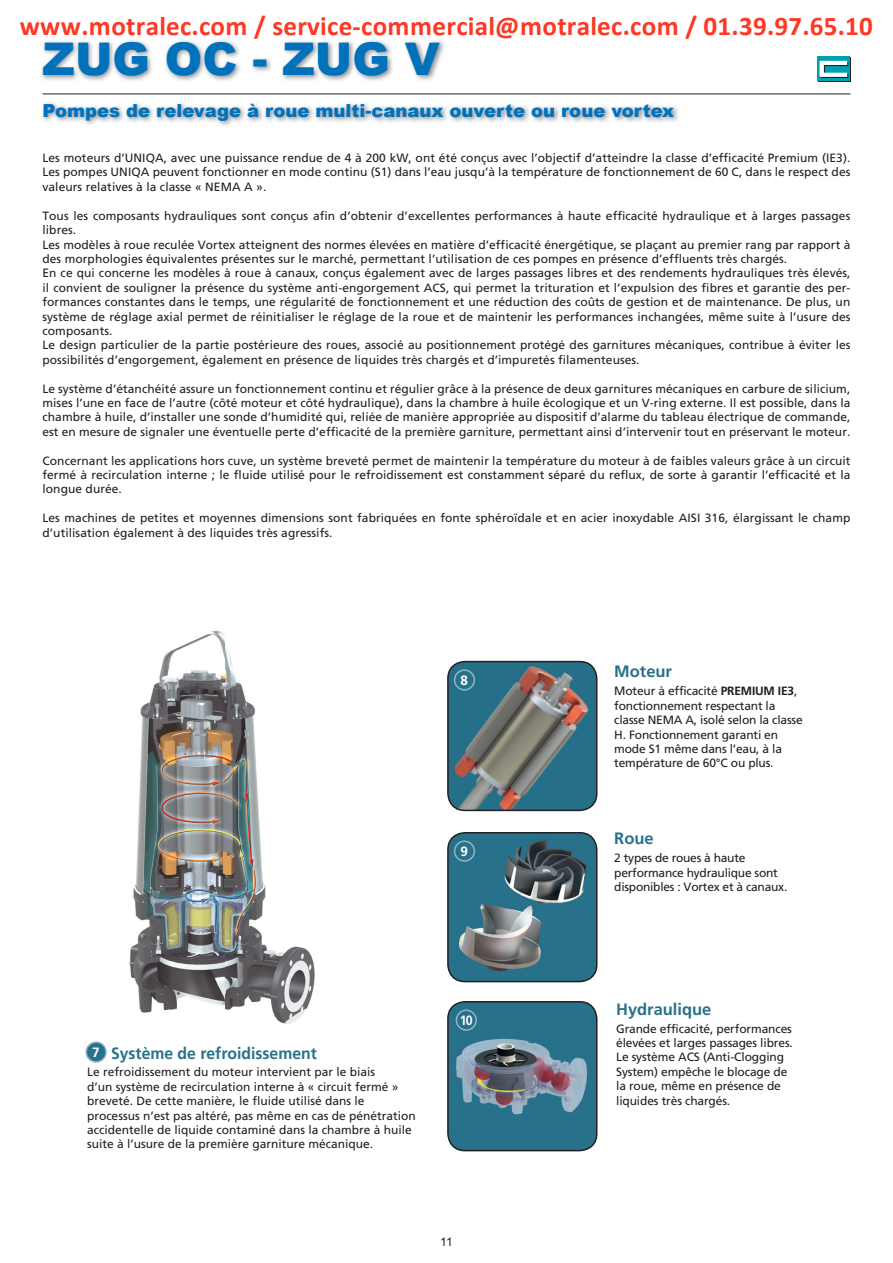
<style>
.page{position:relative;width:893px;height:1263px;background:#fff}
.page>*{position:absolute;margin:0;border:0;box-sizing:border-box;transform-origin:0 0}
.t1{font:900 45px "Arial";color:#0072bc}
.t2{font:700 27px "Calibri";color:#ff3724}
.t3{font:900 18px "Arial";color:#0072bc}
.t4{font:700 16.5px "Frutiger";color:#28718a}
.t5{font:700 16.35px "Frutiger";color:#28718a;scale:.96 1}
.t6{font:700 13.5px "Frutiger";color:#fff}
.t7{font:700 13.5px "Frutiger";color:#fff;scale:.91 1}
.t8{font:12px/14.4px "Frutiger";letter-spacing:.005em;color:#231f20}
.t9{font:12px/14.4px "Frutiger";letter-spacing:-.015em;color:#231f20}
.t10{font:12px/14.4px "Frutiger";letter-spacing:-.02em;color:#231f20}
.t11{font:12px "Arial";color:#231f20}
.s1{font-weight:700}
</style>
<div class="page">
<svg style="left:818px;top:58px;width:32px;height:24px"></svg>
<div style="left:817px;top:57px;width:32px;height:24px;background:linear-gradient(to right,#00a0b0,#00a0b0)"></div>
<svg style="left:819px;top:61px;width:29px;height:17px"></svg>
<hr style="left:43px;top:94px;width:807px;height:1px;background:#231f20">
<img style="left:41px;top:40px;width:403px;height:41px">
<img style="left:42px;top:102px;width:636px;height:24px">
<div style="left:448px;top:1002px;width:149px;height:148px;background:#28718a;border-radius:17px"></div>
<img style="left:455px;top:1029px;width:132px;height:86px">
<div style="left:447px;top:1001px;width:150px;height:150px;border:2px solid #231f20;border-radius:17px"></div>
<img style="left:448px;top:661px;width:149px;height:149px">
<div style="left:447px;top:661px;width:150px;height:150px;border:2px solid #231f20;border-radius:17px"></div>
<img style="left:129px;top:630px;width:186px;height:394px">
<img style="left:450px;top:835px;width:145px;height:145px">
<div style="left:447px;top:832px;width:150px;height:150px;border:2px solid #231f20;border-radius:17px"></div>
<div style="left:455px;top:670px;width:19px;height:20px;background:#28718a;border-radius:50%"></div>
<div style="left:454px;top:669px;width:21px;height:22px;border:2px solid #92b6c7;border-radius:50%"></div>
<div style="left:86px;top:1042px;width:20px;height:20px;background:#28718a;border-radius:50%"></div>
<div style="left:86px;top:1041px;width:21px;height:22px;border:2px solid #92b6c7;border-radius:50%"></div>
<div style="left:456px;top:1009px;width:21px;height:22px;border:2px solid #92b6c7;border-radius:50%"></div>
<div style="left:455px;top:841px;width:19px;height:20px;background:#28718a;border-radius:50%"></div>
<div style="left:454px;top:840px;width:21px;height:22px;border:2px solid #92b6c7;border-radius:50%"></div>
<h2 class="t2" style="left:20px;top:15px;width:855px">www.motralec.com / service-commercial@motralec.com / 01.39.97.65.10</h2>
<h1 class="t1" style="left:43px;top:26px;width:399px">ZUG OC - ZUG V</h1>
<h3 class="t3" style="left:43px;top:98px;width:633px">Pompes de relevage à roue multi-canaux ouverte ou roue vortex</h3>
<p class="t8" style="left:43px;top:151px;width:809px;text-align:justify">Les moteurs d’UNIQA, avec une puissance rendue de 4 à 200 kW, ont été conçus avec l’objectif d’atteindre la classe d’efficacité Premium (IE3).<br>Les pompes UNIQA peuvent fonctionner en mode continu (S1) dans l’eau jusqu’à la température de fonctionnement de 60 C, dans le respect des valeurs relatives à la classe « NEMA A ».</p>
<p class="t8" style="left:43px;top:208px;width:809px">Tous les composants hydrauliques sont conçus afin d’obtenir d’excellentes performances à haute efficacité hydraulique et à larges passages libres.<br>Les modèles à roue reculée Vortex atteignent des normes élevées en matière d’efficacité énergétique, se plaçant au premier rang par rapport à des morphologies équivalentes présentes sur le marché, permettant l’utilisation de ces pompes en présence d’effluents très chargés.<br>En ce qui concerne les modèles à roue à canaux, conçus également avec de larges passages libres et des rendements hydrauliques très élevés, il convient de souligner la présence du système anti-engorgement ACS, qui permet la trituration et l’expulsion des fibres et garantie des per&shy;formances constantes dans le temps, une régularité de fonctionnement et une réduction des coûts de gestion et de maintenance. De plus, un système de réglage axial permet de réinitialiser le réglage de la roue et de maintenir les performances inchangées, même suite à l’usure des composants.<br>Le design particulier de la partie postérieure des roues, associé au positionnement protégé des garnitures mécaniques, contribue à éviter les possibilités d’engorgement, également en présence de liquides très chargés et d’impuretés filamenteuses.</p>
<p class="t8" style="left:43px;top:381px;width:809px;text-align:justify">Le système d’étanchéité assure un fonctionnement continu et régulier grâce à la présence de deux garnitures mécaniques en carbure de silicium, mises l’une en face de l’autre (côté moteur et côté hydraulique), dans la chambre à huile écologique et un V-ring externe. Il est possible, dans la chambre à huile, d’installer une sonde d’humidité qui, reliée de manière appropriée au dispositif d’alarme du tableau électrique de commande, est en mesure de signaler une éventuelle perte d’efficacité de la première garniture, permettant ainsi d’intervenir tout en préservant le moteur.</p>
<p class="t8" style="left:43px;top:453px;width:809px;text-align:justify">Concernant les applications hors cuve, un système breveté permet de maintenir la température du moteur à de faibles valeurs grâce à un circuit fermé à recirculation interne ; le fluide utilisé pour le refroidissement est constamment séparé du reflux, de sorte à garantir l’efficacité et la longue durée.</p>
<p class="t8" style="left:43px;top:511px;width:809px">Les machines de petites et moyennes dimensions sont fabriquées en fonte sphéroïdale et en acier inoxydable AISI 316, élargissant le champ d’utilisation également à des liquides très agressifs.</p>
<p class="t6" style="left:461px;top:672px;width:9px">8</p>
<p class="t6" style="left:461px;top:843px;width:9px">9</p>
<h3 class="t5" style="left:111px;top:1043px;width:216px">Système de refroidissement</h3>
<p class="t8" style="left:87px;top:1065px;width:330px">Le refroidissement du moteur intervient par le biais<br>d’un système de recirculation interne à « circuit fermé » breveté. De cette manière, le fluide utilisé dans le processus n’est pas altéré, pas même en cas de pénétration accidentelle de liquide contaminé dans la chambre à huile suite à l’usure de la première garniture mécanique.</p>
<p class="t6" style="left:92px;top:1044px;width:9px">7</p>
<p class="t7" style="left:460px;top:1012px;width:16px">10</p>
<p class="t11" style="left:440px;top:1234px;width:14px">11</p>
<h3 class="t4" style="left:614px;top:662px;width:59px">Moteur</h3>
<p class="t9" style="left:614px;top:684px;width:190px">Moteur à efficacité <span class="s1">PREMIUM IE3</span>, fonctionnement respectant la classe NEMA A, isolé selon la classe<br>H. Fonctionnement garanti en mode S1 même dans l’eau, à la température de 60°C ou plus.</p>
<h3 class="t4" style="left:614px;top:829px;width:41px">Roue</h3>
<p class="t10" style="left:614px;top:851px;width:175px">2 types de roues à haute performance hydraulique sont disponibles : Vortex et à canaux.</p>
<h3 class="t4" style="left:616px;top:999px;width:97px">Hydraulique</h3>
<p class="t8" style="left:616px;top:1021px;width:178px">Grande efficacité, performances élevées et larges passages libres.<br>Le système ACS (Anti-Clogging<br>System) empêche le blocage de la roue, même en présence de liquides très chargés.</p>
</div>
